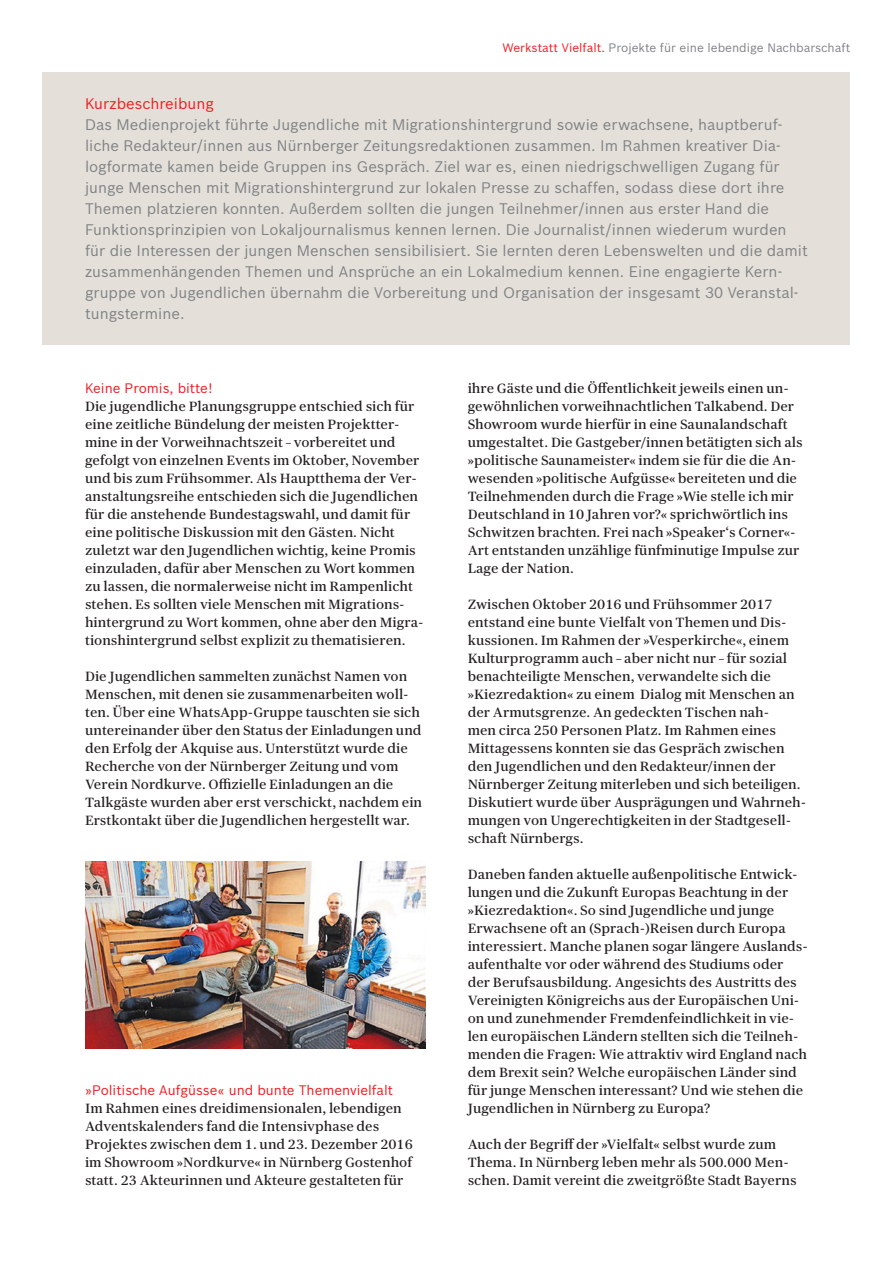
<style>
.page{position:relative;width:893px;height:1263px;background:#fff}
.page>*{position:absolute;margin:0;border:0;box-sizing:border-box;transform-origin:0 0}
.t1{font:15px/21px "Bosch Sans";color:#808285}
.t2{font:15px "Bosch Sans";color:#ee1d23}
.t3{font:13.5px/18px "Bosch Serif";color:#231f20}
.t4{font:13.5px "Bosch Sans";color:#ee1d23}
.t5{font:12px "Bosch Sans";color:#808285}
.s1{color:#ee1d23}
</style>
<div class="page">
<div style="left:43px;top:72px;width:807px;height:272px;background:#e4e0d9"></div>
<img style="left:85px;top:861px;width:340px;height:188px">
<p class="t5" style="left:502px;top:40px;width:350px"><span class="s1">Werkstatt Vielfalt.</span> Projekte für eine lebendige Nachbarschaft</p>
<p class="t2" style="left:85px;top:95px;width:130px">Kurzbeschreibung</p>
<p class="t1" style="left:85px;top:114px;width:724px">Das Medienprojekt führte Jugendliche mit Migrationshintergrund sowie erwachsene, hauptberuf&shy;liche Redakteur/innen aus Nürnberger Zeitungsredaktionen zusammen. Im Rahmen kreativer Dia&shy;logformate kamen beide Gruppen ins Gespräch. Ziel war es, einen niedrigschwelligen Zugang für junge Menschen mit Migrationshintergrund zur lokalen Presse zu schaffen, sodass diese dort ihre Themen platzieren konnten. Außerdem sollten die jungen Teilnehmer/innen aus erster Hand die Funktionsprinzipien von Lokaljournalismus kennen lernen. Die Journalist/innen wiederum wurden für die Interessen der jungen Menschen sensibilisiert. Sie lernten deren Lebenswelten und die damit zusammenhängenden Themen und Ansprüche an ein Lokalmedium kennen. Eine engagierte Kern&shy;gruppe von Jugendlichen übernahm die Vorbereitung und Organisation der insgesamt 30 Veranstal&shy;tungstermine.</p>
<p class="t4" style="left:85px;top:380px;width:129px">Keine Promis, bitte!</p>
<p class="t3" style="left:85px;top:397px;width:340px">Die jugendliche Planungsgruppe entschied sich für eine zeitliche Bündelung der meisten Projektter&shy;mine in der Vorweihnachtszeit – vorbereitet und gefolgt von einzelnen Events im Oktober, November und bis zum Frühsommer. Als Hauptthema der Ver&shy;anstaltungsreihe entschieden sich die Jugendlichen für die anstehende Bundestagswahl, und damit für eine politische Diskussion mit den Gästen. Nicht zuletzt war den Jugendlichen wichtig, keine Promis einzuladen, dafür aber Menschen zu Wort kommen zu lassen, die normalerweise nicht im Rampenlicht stehen. Es sollten viele Menschen mit Migrations&shy;hintergrund zu Wort kommen, ohne aber den Migra&shy;tionshintergrund selbst explizit zu thematisieren.</p>
<p class="t3" style="left:85px;top:667px;width:339px">Die Jugendlichen sammelten zunächst Namen von Menschen, mit denen sie zusammenarbeiten woll&shy;ten. Über eine WhatsApp-Gruppe tauschten sie sich untereinander über den Status der Einladungen und den Erfolg der Akquise aus. Unterstützt wurde die Recherche von der Nürnberger Zeitung und vom Verein Nordkurve. Offizielle Einladungen an die Talkgäste wurden aber erst verschickt, nachdem ein Erstkontakt über die Jugendlichen hergestellt war.</p>
<p class="t4" style="left:85px;top:1082px;width:309px">»Politische Aufgüsse« und bunte Themenvielfalt</p>
<p class="t3" style="left:85px;top:1099px;width:329px">Im Rahmen eines dreidimensionalen, lebendigen Adventskalenders fand die Intensivphase des Projektes zwischen dem 1. und 23. Dezember 2016 im Showroom »Nordkurve« in Nürnberg Gostenhof statt. 23 Akteurinnen und Akteure gestalteten für</p>
<p class="t3" style="left:468px;top:379px;width:336px">ihre Gäste und die Öffentlichkeit jeweils einen un&shy;gewöhnlichen vorweihnachtlichen Talkabend. Der Showroom wurde hierfür in eine Saunalandschaft umgestaltet. Die Gastgeber/innen betätigten sich als »politische Saunameister« indem sie für die die An&shy;wesenden »politische Aufgüsse« bereiteten und die Teilnehmenden durch die Frage »Wie stelle ich mir Deutschland in 10 Jahren vor?« sprichwörtlich ins Schwitzen brachten. Frei nach »Speaker‘s Corner«- Art entstanden unzählige fünfminutige Impulse zur Lage der Nation.</p>
<p class="t3" style="left:468px;top:595px;width:340px">Zwischen Oktober 2016 und Frühsommer 2017 entstand eine bunte Vielfalt von Themen und Dis&shy;kussionen. Im Rahmen der »Vesperkirche«, einem Kulturprogramm auch – aber nicht nur – für sozial benachteiligte Menschen, verwandelte sich die »Kiezredaktion« zu einem Dialog mit Menschen an der Armutsgrenze. An gedeckten Tischen nah-<br>men circa 250 Personen Platz. Im Rahmen eines Mittagessens konnten sie das Gespräch zwischen den Jugendlichen und den Redakteur/innen der Nürnberger Zeitung miterleben und sich beteiligen.<br>Diskutiert wurde über Ausprägungen und Wahrneh&shy;mungen von Ungerechtigkeiten in der Stadtgesell&shy;schaft Nürnbergs.</p>
<p class="t3" style="left:468px;top:865px;width:342px">Daneben fanden aktuelle außenpolitische Entwick&shy;lungen und die Zukunft Europas Beachtung in der »Kiezredaktion«. So sind Jugendliche und junge Erwachsene oft an (Sprach-)Reisen durch Europa interessiert. Manche planen sogar längere Auslands&shy;aufenthalte vor oder während des Studiums oder der Berufsausbildung. Angesichts des Austritts des Vereinigten Königreichs aus der Europäischen Uni&shy;on und zunehmender Fremdenfeindlichkeit in vie&shy;len europäischen Ländern stellten sich die Teilneh&shy;menden die Fragen: Wie attraktiv wird England nach dem Brexit sein? Welche europäischen Länder sind für junge Menschen interessant? Und wie stehen die Jugendlichen in Nürnberg zu Europa?</p>
<p class="t3" style="left:468px;top:1135px;width:330px">Auch der Begriff der »Vielfalt« selbst wurde zum<br>Thema. In Nürnberg leben mehr als 500.000 Men&shy;schen. Damit vereint die zweitgrößte Stadt Bayerns</p>
</div>
